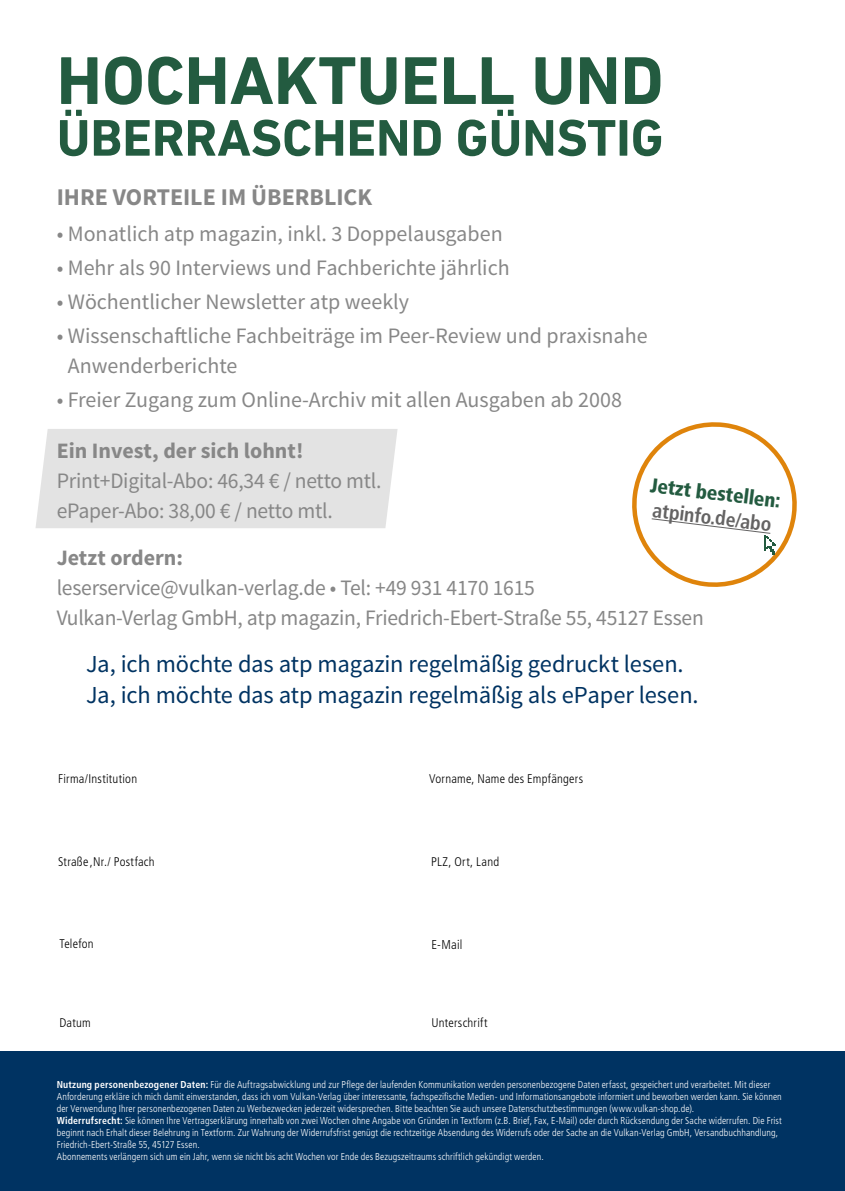
<style>
.page{position:relative;width:845px;height:1191px;background:#fff}
.page>*{position:absolute;margin:0;border:0;box-sizing:border-box;transform-origin:0 0}
.t1{font:700 68.6px "DIN Next LT Pro";color:#235b40}
.t2{font:700 52.4px "DIN Next LT Pro";color:#235b40}
.t3{font:24.4px "Source Sans Pro";letter-spacing:-.01em;color:#003362}
.t4{font:700 24px "Source Sans Pro";color:#878787}
.t5{font:22px/30px "Source Sans Pro";color:#878787}
.t6{font:700 22px "Source Sans Pro";color:#878787}
.t7{font:900 condensed 20.2px "Frutiger LT Pro";color:#235b40}
.t8{font:700 condensed 20.2px "Frutiger LT Pro";color:#646363}
.t9{font:300 condensed 12.8px "Frutiger LT Pro";color:#000}
.t10{font:300 condensed 12.6px "Frutiger LT Pro";letter-spacing:.02em;color:#000}
.t11{font:300 condensed 10px/12px "Frutiger LT Pro";letter-spacing:.01em;color:#fff}
.s1{font-weight:700}
</style>
<div class="page">
<div style="left:0;top:1051px;width:845px;height:140px;background:#003362"></div>
<div style="left:35px;top:429px;width:362px;height:99px;background:#e3e3e3"></div>
<svg style="left:632px;top:422px;width:165px;height:165px"></svg>
<h1 class="t1" style="left:57px;top:40px;width:608px">HOCHAKTUELL UND</h1>
<h2 class="t2" style="left:57px;top:107px;width:608px">ÜBERRASCHEND GÜNSTIG</h2>
<h3 class="t4" style="left:57px;top:182px;width:317px">IHRE VORTEILE IM ÜBERBLICK</h3>
<h3 class="t5" style="left:57px;top:219px;width:447px">• Monatlich atp magazin, inkl. 3 Doppelausgaben</h3>
<h3 class="t5" style="left:57px;top:253px;width:454px">• Mehr als 90 Interviews und Fachberichte jährlich</h3>
<h3 class="t5" style="left:57px;top:287px;width:354px">• Wöchentlicher Newsletter atp weekly</h3>
<h3 class="t5" style="left:68px;top:321px;width:581px;text-indent:-11px">• Wissenschaftliche Fachbeiträge im Peer-Review und praxisnahe<br>Anwenderberichte</h3>
<h3 class="t5" style="left:57px;top:385px;width:567px">• Freier Zugang zum Online-Archiv mit allen Ausgaben ab 2008</h3>
<h3 class="t6" style="left:57px;top:436px;width:248px">Ein Invest, der sich lohnt!</h3>
<h3 class="t5" style="left:57px;top:466px;width:326px">Print+Digital-Abo: 46,34 € / netto mtl. ePaper-Abo: 38,00 € / netto mtl.</h3>
<h3 class="t6" style="left:57px;top:543px;width:128px">Jetzt ordern:</h3>
<h3 class="t5" style="left:57px;top:573px;width:648px">leserservice@vulkan-verlag.de • Tel: +49 931 4170 1615<br>Vulkan-Verlag GmbH, atp magazin, Friedrich-Ebert-Straße 55, 45127 Essen</h3>
<h3 class="t7" style="left:652px;top:473px;width:132px;rotate:7deg">Jetzt bestellen:</h3>
<h3 class="t8" style="left:654px;top:498px;width:121px;rotate:7deg">atpinfo.de/abo</h3>
<h3 class="t3" style="left:86px;top:649px;width:599px">Ja, ich möchte das atp magazin regelmäßig gedruckt lesen.</h3>
<h3 class="t3" style="left:86px;top:680px;width:614px">Ja, ich möchte das atp magazin regelmäßig als ePaper lesen.</h3>
<p class="t10" style="left:58px;top:771px;width:80px">Firma/Institution</p>
<p class="t10" style="left:429px;top:771px;width:156px">Vorname, Name des Empfängers</p>
<p class="t10" style="left:58px;top:854px;width:98px">Straße,Nr./ Postfach</p>
<p class="t10" style="left:431px;top:854px;width:70px">PLZ, Ort, Land</p>
<p class="t10" style="left:59px;top:937px;width:36px">Telefon</p>
<p class="t10" style="left:59px;top:1016px;width:33px">Datum</p>
<p class="t9" style="left:431px;top:937px;width:33px">E-Mail</p>
<p class="t10" style="left:431px;top:1016px;width:58px">Unterschrift</p>
<p class="t11" style="left:57px;top:1079px;width:727px"><span class="s1">Nutzung personenbezogener Daten:</span> Für die Auftragsabwicklung und zur Pflege der laufenden Kommunikation werden personenbezogene Daten erfasst, gespeichert und verarbeitet. Mit dieser Anforderung erkläre ich mich damit einverstanden, dass ich vom Vulkan-Verlag über interessante, fachspezifische Medien- und Informationsangebote informiert und beworben werden kann. Sie können der Verwendung Ihrer personenbezogenen Daten zu Werbezwecken jederzeit widersprechen. Bitte beachten Sie auch unsere Datenschutzbestimmungen (www.vulkan-shop.de).<br><span class="s1">Widerrufsrecht:</span> Sie können Ihre Vertragserklärung innerhalb von zwei Wochen ohne Angabe von Gründen in Textform (z.B. Brief, Fax, E-Mail) oder durch Rücksendung der Sache widerrufen. Die Frist beginnt nach Erhalt dieser Belehrung in Textform. Zur Wahrung der Widerrufsfrist genügt die rechtzeitige Absendung des Widerrufs oder der Sache an die Vulkan-Verlag GmbH, Versandbuchhandlung, Friedrich-Ebert-Straße 55, 45127 Essen.<br>Abonnements verlängern sich um ein Jahr, wenn sie nicht bis acht Wochen vor Ende des Bezugszeitraums schriftlich gekündigt werden.</p>
</div>
